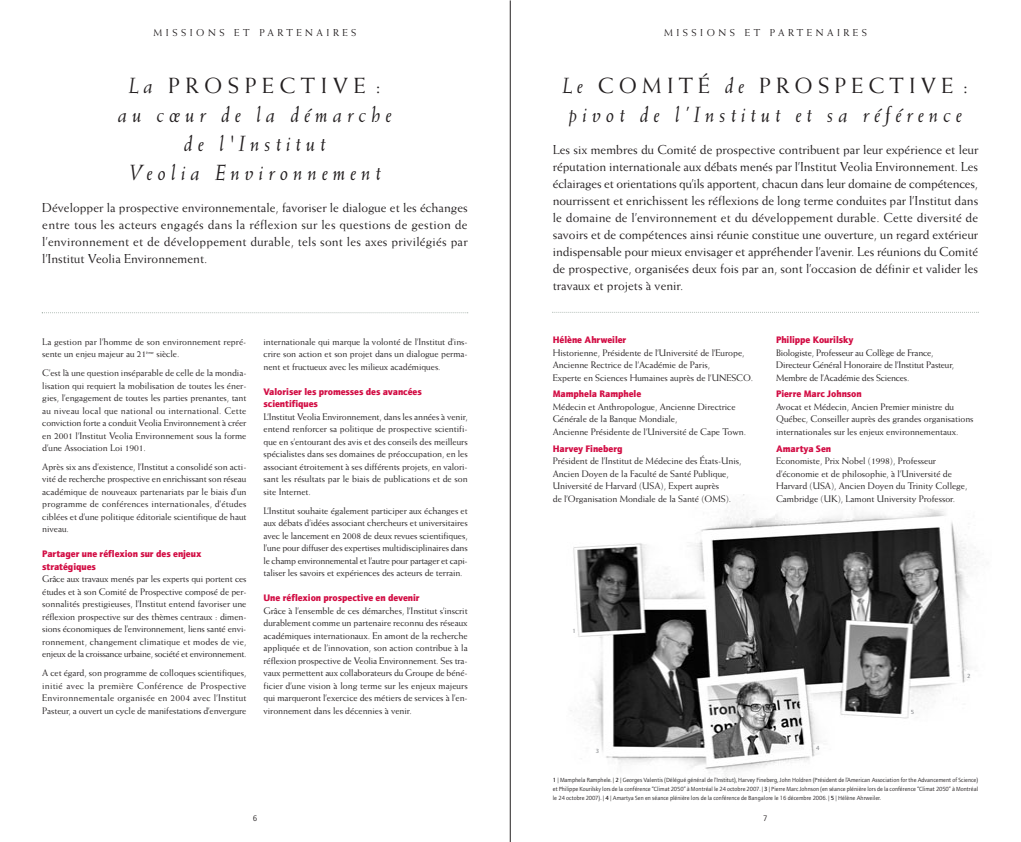
<style>
.page{position:relative;width:1021px;height:842px;background:#fff}
.page>*{position:absolute;margin:0;border:0;box-sizing:border-box;transform-origin:0 0}
.t1{font:italic 22px/29px "Weiss";letter-spacing:.22em;color:#231f20;text-align:center}
.t2{font:13px/17px "Weiss";color:#231f20;text-align:justify}
.t3{font:10px "Weiss";letter-spacing:.35em;color:#231f20}
.t4{font:9.5px/12.5px "Weiss";letter-spacing:-.005em;color:#231f20;text-align:justify}
.t5{font:900 9.5px/12.5px "AT Quay Sans";letter-spacing:-.005em;color:#d20d44}
.t6{font:8px "AT Quay Sans";color:#231f20}
.t7{font:6px/9px "AT Quay Sans";color:#231f20;text-align:justify}
.t8{font:500 6px "AT Quay Sans";color:#939598}
.s1{font-style:normal}
.s2{font-weight:500}
</style>
<div class="page">
<img style="left:570px;top:495px;width:400px;height:295px">
<hr style="left:510px;top:0;width:1px;height:842px;background:#231f20">
<svg style="left:42px;top:312px;width:426px;height:1px"></svg>
<svg style="left:552px;top:312px;width:426px;height:1px"></svg>
<p class="t3" style="left:153px;top:29px;width:204px">MISSIONS ET PARTENAIRES</p>
<h1 class="t1" style="left:118px;top:72px;width:275px">La <span class="s1">PROSPECTIVE : </span>au cœur de la démarche de l'Institut<br>Veolia Environnement</h1>
<p class="t2" style="left:42px;top:200px;width:427px">Développer la prospective environnementale, favoriser le dialogue et les échanges entre tous les acteurs engagés dans la réflexion sur les questions de gestion de l’environnement et de développement durable, tels sont les axes privilégiés par l’Institut Veolia Environnement.</p>
<p class="t4" style="left:42px;top:336px;width:206px">La gestion par l’homme de son environnement repré&shy;sente un enjeu majeur au 21<sup>ème</sup> siècle.</p>
<p class="t4" style="left:42px;top:367px;width:206px">C’est là une question inséparable de celle de la mondia&shy;lisation qui requiert la mobilisation de toutes les éner&shy;gies, l’engagement de toutes les parties prenantes, tant au niveau local que national ou international. Cette conviction forte a conduit Veolia Environnement à créer en 2001 l’Institut Veolia Environnement sous la forme d’une Association Loi 1901.</p>
<p class="t4" style="left:42px;top:461px;width:206px">Après six ans d’existence, l’Institut a consolidé son acti&shy;vité de recherche prospective en enrichissant son réseau académique de nouveaux partenariats par le biais d’un programme de conférences internationales, d’études ciblées et d’une politique éditoriale scientifique de haut niveau.</p>
<p class="t5" style="left:42px;top:548px;width:161px">Partager une réflexion sur des enjeux stratégiques</p>
<p class="t4" style="left:42px;top:573px;width:206px">Grâce aux travaux menés par les experts qui portent ces études et à son Comité de Prospective composé de per&shy;sonnalités prestigieuses, l’Institut entend favoriser une réflexion prospective sur des thèmes centraux : dimen&shy;sions économiques de l’environnement, liens santé envi&shy;ronnement, changement climatique et modes de vie, enjeux de la croissance urbaine, société et environnement.</p>
<p class="t4" style="left:42px;top:667px;width:206px">A cet égard, son programme de colloques scientifiques, initié avec la première Conférence de Prospective Environnementale organisée en 2004 avec l’Institut Pasteur, a ouvert un cycle de manifestations d’envergure</p>
<p class="t4" style="left:263px;top:336px;width:206px">internationale qui marque la volonté de l’Institut d’ins&shy;crire son action et son projet dans un dialogue perma&shy;nent et fructueux avec les milieux académiques.</p>
<p class="t5" style="left:263px;top:386px;width:160px">Valoriser les promesses des avancées scientifiques</p>
<p class="t4" style="left:263px;top:411px;width:206px">L’Institut Veolia Environnement, dans les années à venir, entend renforcer sa politique de prospective scientifi&shy;que en s’entourant des avis et des conseils des meilleurs spécialistes dans ses domaines de préoccupation, en les associant étroitement à ses différents projets, en valori&shy;sant les résultats par le biais de publications et de son site Internet.</p>
<p class="t4" style="left:263px;top:505px;width:206px">L’Institut souhaite également participer aux échanges et aux débats d’idées associant chercheurs et universitaires avec le lancement en 2008 de deux revues scientifiques, l’une pour diffuser des expertises multidisciplinaires dans le champ environnemental et l’autre pour partager et capi&shy;taliser les savoirs et expériences des acteurs de terrain.</p>
<p class="t5" style="left:263px;top:592px;width:158px">Une réflexion prospective en devenir</p>
<p class="t4" style="left:263px;top:605px;width:206px">Grâce à l’ensemble de ces démarches, l’Institut s’inscrit durablement comme un partenaire reconnu des réseaux académiques internationaux. En amont de la recherche appliquée et de l’innovation, son action contribue à la réflexion prospective de Veolia Environnement. Ses tra&shy;vaux permettent aux collaborateurs du Groupe de béné&shy;ficier d’une vision à long terme sur les enjeux majeurs qui marqueront l’exercice des métiers de services à l’en&shy;vironnement dans les décennies à venir.</p>
<p class="t6" style="left:253px;top:815px;width:6px">6</p>
<p class="t3" style="left:664px;top:29px;width:204px">MISSIONS ET PARTENAIRES</p>
<h1 class="t1" style="left:562px;top:72px;width:407px;text-align:left">Le <span class="s1">COMITÉ</span> de <span class="s1">PROSPECTIVE : </span>pivot de l’Institut et sa référence</h1>
<p class="t2" style="left:553px;top:142px;width:427px">Les six membres du Comité de prospective contribuent par leur expérience et leur réputation internationale aux débats menés par l’Institut Veolia Environnement. Les éclairages et orientations qu’ils apportent, chacun dans leur domaine de compétences, nourrissent et enrichissent les réflexions de long terme conduites par l’Institut dans le domaine de l’environnement et du développement durable. Cette diversité de savoirs et de compétences ainsi réunie constitue une ouverture, un regard extérieur indispensable pour mieux envisager et appréhender l’avenir. Les réunions du Comité de prospective, organisées deux fois par an, sont l’occasion de définir et valider les travaux et projets à venir.</p>
<p class="t5" style="left:553px;top:335px;width:75px">Hélène Ahrweiler</p>
<p class="t4" style="left:553px;top:347px;width:202px;text-align:left">Historienne, Présidente de l’Université de l’Europe,<br>Ancienne Rectrice de l’Académie de Paris,<br>Experte en Sciences Humaines auprès de l’UNESCO.</p>
<p class="t5" style="left:553px;top:389px;width:90px">Mamphela Ramphele</p>
<p class="t4" style="left:553px;top:401px;width:195px;text-align:left">Médecin et Anthropologue, Ancienne Directrice<br>Générale de la Banque Mondiale,<br>Ancienne Présidente de l’Université de Cape Town.</p>
<p class="t5" style="left:553px;top:443px;width:71px">Harvey Fineberg</p>
<p class="t4" style="left:553px;top:455px;width:190px;text-align:left">Président de l’Institut de Médecine des États-Unis, Ancien Doyen de la Faculté de Santé Publique, Université de Harvard (USA), Expert auprès<br>de l’Organisation Mondiale de la Santé (OMS).</p>
<p class="t5" style="left:776px;top:335px;width:79px">Philippe Kourilsky</p>
<p class="t4" style="left:776px;top:347px;width:179px;text-align:left">Biologiste, Professeur au Collège de France,<br>Directeur Général Honoraire de l’Institut Pasteur,<br>Membre de l’Académie des Sciences.</p>
<p class="t5" style="left:776px;top:389px;width:87px">Pierre Marc Johnson</p>
<p class="t4" style="left:776px;top:401px;width:199px;text-align:left">Avocat et Médecin, Ancien Premier ministre du<br>Québec, Conseiller auprès des grandes organisations internationales sur les enjeux environnementaux.</p>
<p class="t5" style="left:776px;top:443px;width:56px">Amartya Sen</p>
<p class="t4" style="left:776px;top:455px;width:193px;text-align:left">Economiste, Prix Nobel (1998), Professeur d’économie et de philosophie, à l’Université de Harvard (USA), Ancien Doyen du Trinity College, Cambridge (UK), Lamont University Professor.</p>
<p class="t8" style="left:572px;top:629px;width:5px">1</p>
<p class="t8" style="left:595px;top:749px;width:5px">3</p>
<p class="t8" style="left:816px;top:745px;width:5px">4</p>
<p class="t8" style="left:910px;top:709px;width:5px">5</p>
<p class="t8" style="left:967px;top:673px;width:5px">2</p>
<p class="t7" style="left:553px;top:775px;width:427px"><span class="s2">1</span> | Mamphela Ramphele. | <span class="s2">2</span> | Georges Valentis (Délégué général de l’Institut), Harvey Fineberg, John Holdren (Président de l’American Association for the Advancement of Science) et Philippe Kourilsky lors de la conférence “Climat 2050” à Montréal le 24 octobre 2007. | <span class="s2">3</span> | Pierre Marc Johnson (en séance plénière lors de la conférence “Climat 2050” à Montréal le 24 octobre 2007). | <span class="s2">4</span> | Amartya Sen en séance plénière lors de la conférence de Bangalore le 16 décembre 2006. | <span class="s2">5</span> | Hélène Ahrweiler.</p>
<p class="t6" style="left:763px;top:815px;width:6px">7</p>
</div>
